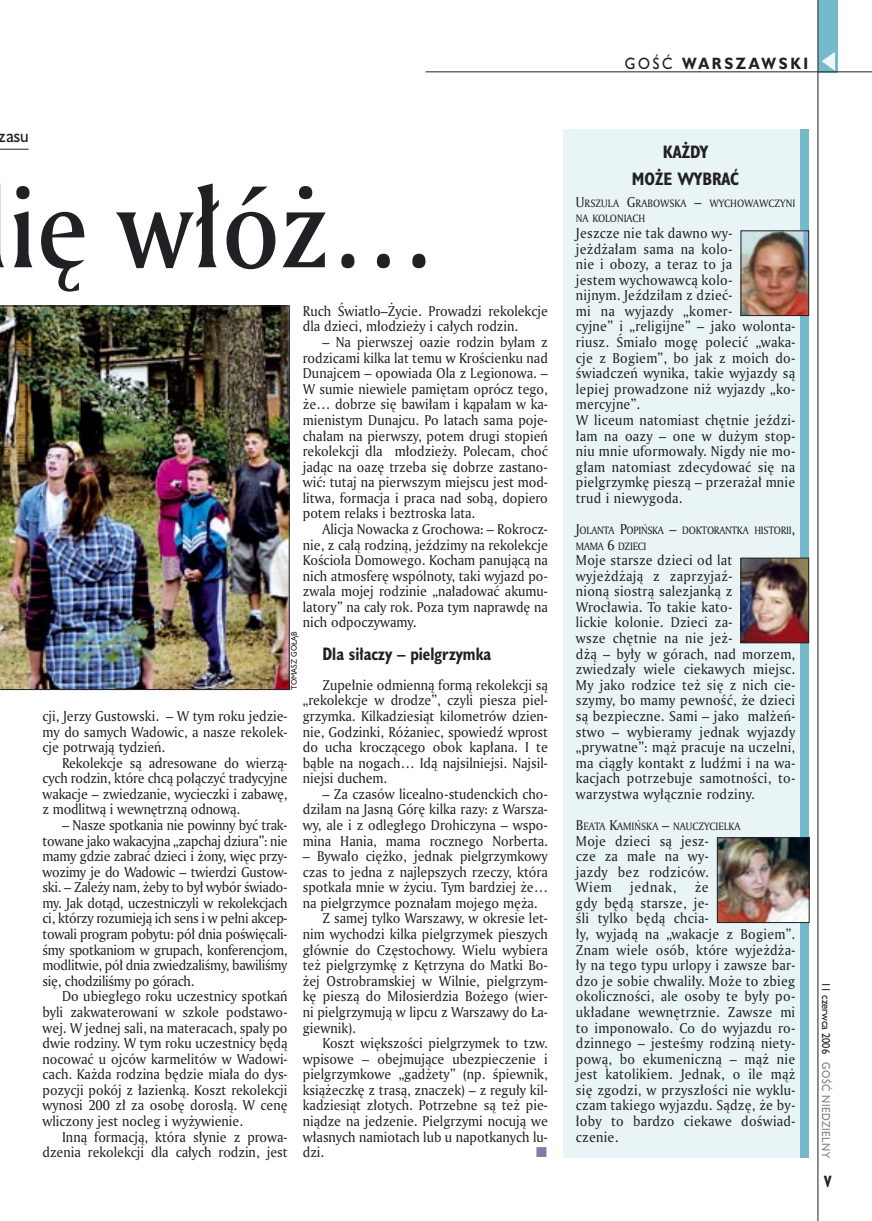
<style>
.page{position:relative;width:872px;height:1221px;background:#fff}
.page>*{position:absolute;margin:0;border:0;box-sizing:border-box;transform-origin:0 0}
.t1{font:108px "Amerigo Md PL";color:#212125;scale:.9 1}
._04_srodtytul_HuCB_11_pt{font:700 16.5px "Humanst 521 Cn PL";color:#212125;scale:.94 1}
._04-2_tytul_ramki{font:700 16.5px "Humanst 521 Cn PL";color:#212125}
.t2{font:16.5px "Humanst 521 PL";color:#212125;scale:.94 1}
._15b_temat_prawo{font:700 15px "Humanst 521 PL";letter-spacing:.2em;color:#212125;scale:.9 1}
._17_pagina_prawa{font:700 15px "Humanst 521 Cn PL";color:#212125;scale:.94 1}
._01_body_tekst{font:13.8px/15.6px "Amerigo PL";color:#212125;text-align:justify;scale:.94 1}
._03-4_body_liturgii{font:13.8px/15.6px "Amerigo PL";letter-spacing:.02em;color:#212125;scale:.94 1}
._19a_data_prawa_GOSC{font:10.5px "Humanst 521 PL";letter-spacing:.05em;color:#7f7f83;scale:.9 1}
._19_data_prawa{font:10.5px "Humanst 521 PL";color:#212125;scale:.9 1}
._03-4_body_liturgii-2{font:10.35px/15.6px "Amerigo PL";color:#212125;scale:.94 1}
._03-4_body_liturgii-3{font:10.35px/15.6px "Amerigo PL";letter-spacing:-.025em;color:#212125;scale:.94 1}
._09a_autor_zdjecia_Hu_5_pt{font:7.5px "Humanst 521 PL";color:#212125;scale:.94 1}
.s1{font-weight:400}
.s2{font-size:13.8px}
</style>
<div class="page">
<div style="left:818px;top:0;width:19px;height:72px;background:#75baca"></div>
<hr style="left:817px;top:0;width:1px;height:1220px;background:#212125">
<svg style="left:821px;top:52px;width:14px;height:19px"></svg>
<hr style="left:425px;top:72px;width:447px;height:1px;background:#212125">
<svg style="left:0;top:149px;width:29px;height:1px"></svg>
<img style="left:0;top:306px;width:289px;height:383px">
<div style="left:563px;top:129px;width:245px;height:1028px;background:#e9f4f6"></div>
<div style="left:800px;top:129px;width:9px;height:1028px;background:#75baca"></div>
<img style="left:743px;top:233px;width:64px;height:81px">
<div style="left:741px;top:231px;width:68px;height:85px;border:1px solid #212125"></div>
<img style="left:743px;top:560px;width:64px;height:81px">
<div style="left:741px;top:558px;width:68px;height:85px;border:1px solid #212125"></div>
<img style="left:719px;top:839px;width:88px;height:81px">
<div style="left:717px;top:837px;width:92px;height:85px;border:1px solid #212125"></div>
<p class="t2" style="left:-1px;top:125px;width:33px">zasu</p>
<h1 class="t1" style="left:9px;top:156px;width:475px">ię włóż…</h1>
<p class="_01_body_tekst" style="left:303px;top:303px;width:262px">Ruch Światło–Życie. Prowadzi rekolekcje dla dzieci, młodzieży i całych rodzin.</p>
<p class="_01_body_tekst" style="left:303px;top:334px;width:262px;text-indent:20px">– Na pierwszej oazie rodzin byłam z rodzicami kilka lat temu w Krościenku nad Dunajcem – opowiada Ola z Legionowa. – W sumie niewiele pamiętam oprócz tego, że… dobrze się bawiłam i kąpałam w ka&shy;mienistym Dunajcu. Po latach sama poje&shy;chałam na pierwszy, potem drugi stopień rekolekcji dla młodzieży. Polecam, choć jadąc na oazę trzeba się dobrze zastano&shy;wić: tutaj na pierwszym miejscu jest mod&shy;litwa, formacja i praca nad sobą, dopiero potem relaks i beztroska lata.</p>
<p class="_01_body_tekst" style="left:303px;top:521px;width:262px;text-indent:20px">Alicja Nowacka z Grochowa: – Rokrocz&shy;nie, z całą rodziną, jeździmy na rekolekcje Kościoła Domowego. Kocham panującą na nich atmosferę wspólnoty, taki wyjazd po&shy;zwala mojej rodzinie „naładować akumu&shy;latory” na cały rok. Poza tym naprawdę na nich odpoczywamy.</p>
<p class="_04_srodtytul_HuCB_11_pt" style="left:322px;top:642px;width:181px">Dla siłaczy – pielgrzymka</p>
<p class="_01_body_tekst" style="left:303px;top:676px;width:262px;text-indent:20px">Zupełnie odmienną formą rekolekcji są „rekolekcje w drodze”, czyli piesza piel&shy;grzymka. Kilkadziesiąt kilometrów dzien&shy;nie, Godzinki, Różaniec, spowiedź wprost do ucha kroczącego obok kapłana. I te bąble na nogach… Idą najsilniejsi. Najsil&shy;niejsi duchem.</p>
<p class="_01_body_tekst" style="left:303px;top:785px;width:262px;text-indent:20px">– Za czasów licealno-studenckich cho&shy;dziłam na Jasną Górę kilka razy: z Warsza&shy;wy, ale i z odległego Drohiczyna – wspo&shy;mina Hania, mama rocznego Norberta.</p>
<p class="_01_body_tekst" style="left:303px;top:848px;width:262px">– Bywało ciężko, jednak pielgrzymkowy czas to jedna z najlepszych rzeczy, która spotkała mnie w życiu. Tym bardziej że… na pielgrzymce poznałam mojego męża.</p>
<p class="_01_body_tekst" style="left:303px;top:910px;width:262px;text-indent:20px">Z samej tylko Warszawy, w okresie let&shy;nim wychodzi kilka pielgrzymek pieszych głównie do Częstochowy. Wielu wybiera też pielgrzymkę z Kętrzyna do Matki Bo&shy;żej Ostrobramskiej w Wilnie, pielgrzym&shy;kę pieszą do Miłosierdzia Bożego (wier&shy;ni pielgrzymują w lipcu z Warszawy do Ła&shy;giewnik).</p>
<p class="_01_body_tekst" style="left:303px;top:1034px;width:262px;text-indent:20px">Koszt większości pielgrzymek to tzw. wpisowe – obejmujące ubezpieczenie i pielgrzymkowe „gadżety” (np. śpiewnik, książeczkę z trasą, znaczek) – z reguły kil&shy;kadziesiąt złotych. Potrzebne są też pie&shy;niądze na jedzenie. Pielgrzymi nocują we własnych namiotach lub u napotkanych lu&shy;dzi.</p>
<p class="_09a_autor_zdjecia_Hu_5_pt" style="left:289px;top:689px;width:63px;rotate:-90deg">TOMASZ GOŁĄB</p>
<p class="_01_body_tekst" style="left:43px;top:707px;width:262px">cji, Jerzy Gustowski. – W tym roku jedzie&shy;my do samych Wadowic, a nasze rekolek&shy;cje potrwają tydzień.</p>
<p class="_01_body_tekst" style="left:43px;top:754px;width:262px;text-indent:20px">Rekolekcje są adresowane do wierzą&shy;cych rodzin, które chcą połączyć tradycyjne wakacje – zwiedzanie, wycieczki i zabawę, z modlitwą i wewnętrzną odnową.</p>
<p class="_01_body_tekst" style="left:43px;top:816px;width:262px;text-indent:20px">– Nasze spotkania nie powinny być trak&shy;towane jako wakacyjna „zapchaj dziura”: nie mamy gdzie zabrać dzieci i żony, więc przy&shy;wozimy je do Wadowic – twierdzi Gustow&shy;ski. – Zależy nam, żeby to był wybór świado&shy;my. Jak dotąd, uczestniczyli w rekolekcjach ci, którzy rozumieją ich sens i w pełni akcep&shy;towali program pobytu: pół dnia poświęcali&shy;śmy spotkaniom w grupach, konferencjom, modlitwie, pół dnia zwiedzaliśmy, bawiliśmy się, chodziliśmy po górach.</p>
<p class="_01_body_tekst" style="left:43px;top:988px;width:262px;text-indent:20px">Do ubiegłego roku uczestnicy spotkań byli zakwaterowani w szkole podstawo&shy;wej. W jednej sali, na materacach, spały po dwie rodziny. W tym roku uczestnicy będą nocować u ojców karmelitów w Wadowi&shy;cach. Każda rodzina będzie miała do dys&shy;pozycji pokój z łazienką. Koszt rekolekcji wynosi 200 zł za osobę dorosłą. W cenę wliczony jest nocleg i wyżywienie.</p>
<p class="_01_body_tekst" style="left:43px;top:1128px;width:262px;text-align:right">Inną formacją, która słynie z prowa&shy;dzenia rekolekcji dla całych rodzin, jest</p>
<p class="_15b_temat_prawo" style="left:625px;top:53px;width:205px"><span class="s1">GOŚĆ</span> WARSZAWSKI</p>
<p class="_04-2_tytul_ramki" style="left:663px;top:140px;width:47px">KAŻDY</p>
<p class="_04-2_tytul_ramki" style="left:632px;top:167px;width:109px">MOŻE WYBRAĆ</p>
<p class="_03-4_body_liturgii-2" style="left:576px;top:195px;width:235px"><span class="s2">U</span>RSZULA <span class="s2">G</span>RABOWSKA <span class="s2">–</span> WYCHOWAWCZYNI<br>NA KOLONIACH</p>
<p class="_03-4_body_liturgii" style="left:576px;top:225px;width:235px">Jeszcze nie tak dawno wy&shy;jeżdżałam sama na kolo-<br>nie i obozy, a teraz to ja<br>jestem wychowawcą kolo-<br>nijnym. Jeździłam z dzieć-<br>mi na wyjazdy „komer-<br>cyjne” i „religijne” – jako wolonta&shy;riusz. Śmiało mogę polecić „waka&shy;cje z Bogiem”, bo jak z moich do&shy;świadczeń wynika, takie wyjazdy są lepiej prowadzone niż wyjazdy „ko&shy;mercyjne”.</p>
<p class="_03-4_body_liturgii" style="left:576px;top:412px;width:235px;text-align:justify">W liceum natomiast chętnie jeździ&shy;łam na oazy – one w dużym stop&shy;niu mnie uformowały. Nigdy nie mo&shy;głam natomiast zdecydować się na pielgrzymkę pieszą – przerażał mnie trud i niewygoda.</p>
<p class="_03-4_body_liturgii-3" style="left:576px;top:522px;width:235px"><span class="s2">J</span>OLANTA <span class="s2">P</span>OPIŃSKA <span class="s2">–</span> DOKTORANTKA HISTORII<span class="s2">,<br></span>MAMA <span class="s2">6</span> DZIECI</p>
<p class="_03-4_body_liturgii" style="left:576px;top:552px;width:235px">Moje starsze dzieci od lat wyjeżdżają z zaprzyjaź-<br>nioną siostrą salezjanką z<br>Wrocławia. To takie kato-<br>lickie kolonie. Dzieci za-<br>wsze chętnie na nie jeż-<br>dżą – były w górach, nad morzem, zwiedzały wiele ciekawych miejsc.<br>My jako rodzice też się z nich cie&shy;szymy, bo mamy pewność, że dzieci są bezpieczne. Sami – jako małżeń&shy;stwo – wybieramy jednak wyjazdy „prywatne”: mąż pracuje na uczelni, ma ciągły kontakt z ludźmi i na wa&shy;kacjach potrzebuje samotności, to&shy;warzystwa wyłącznie rodziny.</p>
<p class="_03-4_body_liturgii-2" style="left:576px;top:818px;width:176px"><span class="s2">B</span>EATA <span class="s2">K</span>AMIŃSKA <span class="s2">–</span> NAUCZYCIELKA</p>
<p class="_03-4_body_liturgii" style="left:576px;top:832px;width:143px;text-align:justify">Moje dzieci są jesz&shy;cze za małe na wy&shy;jazdy bez rodziców.<br>Wiem</p>
<p class="_03-4_body_liturgii" style="left:630px;top:879px;width:51px">jednak,</p>
<p class="_03-4_body_liturgii" style="left:576px;top:879px;width:235px;text-indent:119px">że<br>gdy będą starsze, je-<br>śli tylko będą chcia-<br>ły, wyjadą na „wakacje z Bogiem”.<br>Znam wiele osób, które wyjeżdża&shy;ły na tego typu urlopy i zawsze bar&shy;dzo je sobie chwaliły. Może to zbieg okoliczności, ale osoby te były po&shy;układane wewnętrznie. Zawsze mi to imponowało. Co do wyjazdu ro&shy;dzinnego – jesteśmy rodziną niety&shy;pową, bo ekumeniczną – mąż nie jest katolikiem. Jednak, o ile mąż się zgodzi, w przyszłości nie wyklu&shy;czam takiego wyjazdu. Sądzę, że by&shy;łoby to bardzo ciekawe doświad&shy;czenie.</p>
<p class="_19_data_prawa" style="left:833px;top:981px;width:82px;rotate:90deg">11 czerwca 2006</p>
<p class="_19a_data_prawa_GOSC" style="left:833px;top:1062px;width:108px;rotate:90deg">GOŚĆ NIEDZIELNY</p>
<p class="_17_pagina_prawa" style="left:824px;top:1171px;width:9px">V</p>
</div>
